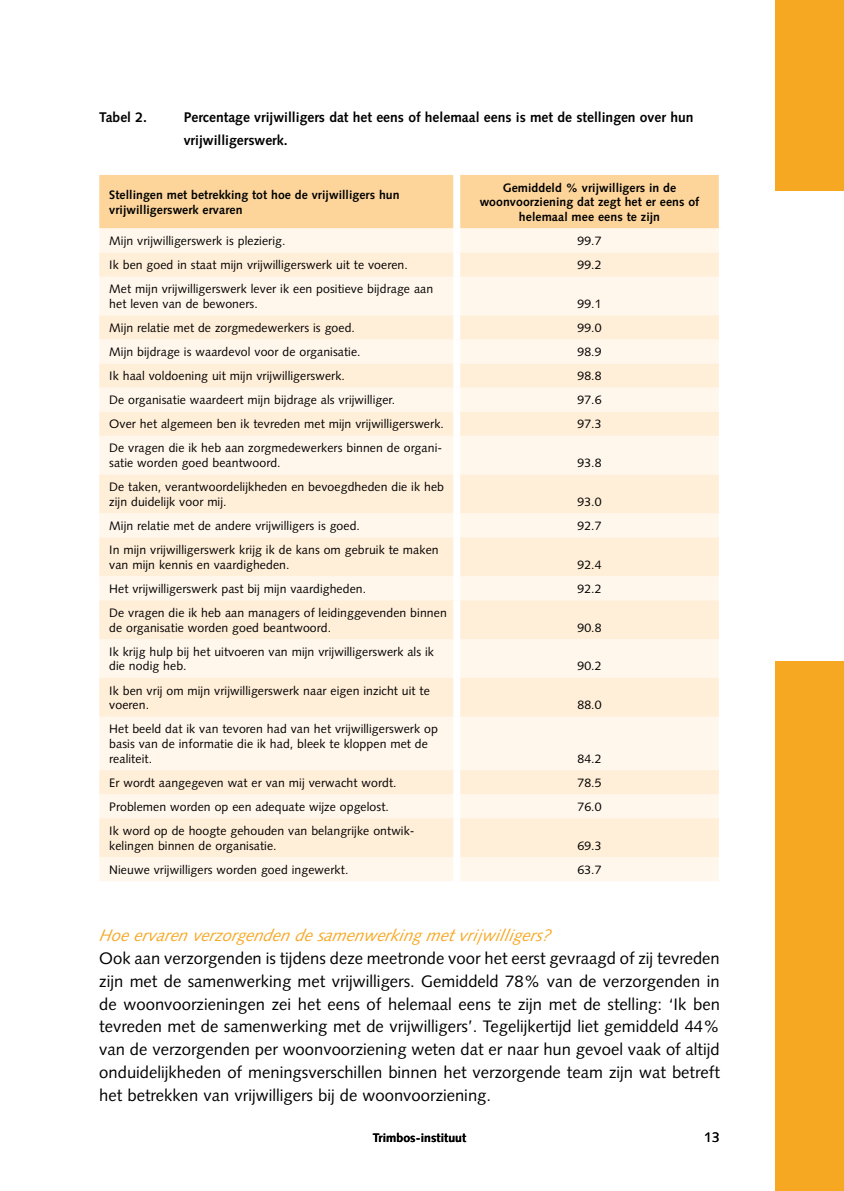
<style>
.page{position:relative;width:844px;height:1191px;background:#fff}
.page>*{position:absolute;margin:0;border:0;box-sizing:border-box;transform-origin:0 0}
.t1{font:16.62px/22.8px "Syntax LT Std";color:#000;text-align:justify}
.t2{font:italic 16.62px "Syntax LT Std";color:#f7a823}
.t3{font:700 14px/22.8px "Syntax LT Std";color:#000}
.t4{font:14px "Syntax LT Std";color:#000}
.t5{font:12.25px/14.7px "Syntax LT Std";letter-spacing:.005em;color:#000}
.t6{font:700 12.25px/14.7px "Syntax LT Std";letter-spacing:.005em;color:#000}
</style>
<div class="page">
<div style="left:775px;top:661px;width:68px;height:530px;background:#f7a823"></div>
<div style="left:775px;top:0;width:68px;height:190px;background:#f7a823"></div>
<div style="left:99px;top:175px;width:619px;height:53px;background:#fdd59b"></div>
<div style="left:99px;top:228px;width:619px;height:653px;background:#fff7ec"></div>
<svg style="left:99px;top:252px;width:619px;height:605px;background:#fff2e1"></svg>
<div style="left:453px;top:175px;width:7px;height:53px;background:#fff"></div>
<div style="left:453px;top:228px;width:7px;height:24px;background:#fff"></div>
<div style="left:453px;top:252px;width:7px;height:25px;background:#fff"></div>
<div style="left:453px;top:277px;width:7px;height:38px;background:#fff"></div>
<div style="left:453px;top:315px;width:7px;height:24px;background:#fff"></div>
<div style="left:453px;top:339px;width:7px;height:24px;background:#fff"></div>
<div style="left:453px;top:363px;width:7px;height:24px;background:#fff"></div>
<div style="left:453px;top:387px;width:7px;height:25px;background:#fff"></div>
<div style="left:453px;top:412px;width:7px;height:24px;background:#fff"></div>
<div style="left:453px;top:436px;width:7px;height:38px;background:#fff"></div>
<div style="left:453px;top:474px;width:7px;height:39px;background:#fff"></div>
<div style="left:453px;top:513px;width:7px;height:24px;background:#fff"></div>
<div style="left:453px;top:537px;width:7px;height:39px;background:#fff"></div>
<div style="left:453px;top:576px;width:7px;height:24px;background:#fff"></div>
<div style="left:453px;top:600px;width:7px;height:39px;background:#fff"></div>
<div style="left:453px;top:639px;width:7px;height:39px;background:#fff"></div>
<div style="left:453px;top:678px;width:7px;height:38px;background:#fff"></div>
<div style="left:453px;top:716px;width:7px;height:54px;background:#fff"></div>
<div style="left:453px;top:770px;width:7px;height:24px;background:#fff"></div>
<div style="left:453px;top:794px;width:7px;height:24px;background:#fff"></div>
<div style="left:453px;top:818px;width:7px;height:39px;background:#fff"></div>
<div style="left:453px;top:857px;width:7px;height:24px;background:#fff"></div>
<p class="t3" style="left:99px;top:106px;width:49px">Tabel 2.</p>
<p class="t3" style="left:184px;top:106px;width:511px">Percentage vrijwilligers dat het eens of helemaal eens is met de stellingen over hun vrijwilligerswerk.</p>
<p class="t6" style="left:109px;top:187px;width:292px">Stellingen met betrekking tot hoe de vrijwilligers hun vrijwilligerswerk ervaren</p>
<p class="t6" style="left:479px;top:180px;width:221px;text-align:center">Gemiddeld % vrijwilligers in de woonvoorziening dat zegt het er eens of helemaal mee eens te zijn</p>
<p class="t5" style="left:109px;top:233px;width:178px">Mijn vrijwilligerswerk is plezierig.</p>
<p class="t5" style="left:577px;top:233px;width:26px">99.7</p>
<p class="t5" style="left:109px;top:258px;width:300px">Ik ben goed in staat mijn vrijwilligerswerk uit te voeren.</p>
<p class="t5" style="left:577px;top:258px;width:26px">99.2</p>
<p class="t5" style="left:109px;top:282px;width:325px">Met mijn vrijwilligerswerk lever ik een positieve bijdrage aan het leven van de bewoners.</p>
<p class="t5" style="left:577px;top:296px;width:26px">99.1</p>
<p class="t5" style="left:109px;top:320px;width:247px">Mijn relatie met de zorgmedewerkers is goed.</p>
<p class="t5" style="left:577px;top:320px;width:26px">99.0</p>
<p class="t5" style="left:109px;top:344px;width:253px">Mijn bijdrage is waardevol voor de organisatie.</p>
<p class="t5" style="left:577px;top:344px;width:26px">98.9</p>
<p class="t5" style="left:109px;top:369px;width:237px">Ik haal voldoening uit mijn vrijwilligerswerk.</p>
<p class="t5" style="left:577px;top:369px;width:26px">98.8</p>
<p class="t5" style="left:109px;top:393px;width:287px">De organisatie waardeert mijn bijdrage als vrijwilliger.</p>
<p class="t5" style="left:577px;top:393px;width:26px">97.6</p>
<p class="t5" style="left:109px;top:417px;width:336px">Over het algemeen ben ik tevreden met mijn vrijwilligerswerk.</p>
<p class="t5" style="left:577px;top:417px;width:26px">97.3</p>
<p class="t5" style="left:109px;top:441px;width:334px">De vragen die ik heb aan zorgmedewerkers binnen de organi&shy;satie worden goed beantwoord.</p>
<p class="t5" style="left:577px;top:455px;width:26px">93.8</p>
<p class="t5" style="left:109px;top:479px;width:336px">De taken, verantwoordelijkheden en bevoegdheden die ik heb zijn duidelijk voor mij.</p>
<p class="t5" style="left:577px;top:494px;width:26px">93.0</p>
<p class="t5" style="left:109px;top:518px;width:252px">Mijn relatie met de andere vrijwilligers is goed.</p>
<p class="t5" style="left:577px;top:518px;width:26px">92.7</p>
<p class="t5" style="left:109px;top:542px;width:331px">In mijn vrijwilligerswerk krijg ik de kans om gebruik te maken van mijn kennis en vaardigheden.</p>
<p class="t5" style="left:577px;top:557px;width:26px">92.4</p>
<p class="t5" style="left:109px;top:581px;width:258px">Het vrijwilligerswerk past bij mijn vaardigheden.</p>
<p class="t5" style="left:577px;top:581px;width:26px">92.2</p>
<p class="t5" style="left:109px;top:605px;width:339px">De vragen die ik heb aan managers of leidinggevenden binnen de organisatie worden goed beantwoord.</p>
<p class="t5" style="left:577px;top:620px;width:26px">90.8</p>
<p class="t5" style="left:109px;top:644px;width:326px">Ik krijg hulp bij het uitvoeren van mijn vrijwilligerswerk als ik die nodig heb.</p>
<p class="t5" style="left:109px;top:683px;width:322px">Ik ben vrij om mijn vrijwilligerswerk naar eigen inzicht uit te voeren.</p>
<p class="t5" style="left:109px;top:721px;width:330px">Het beeld dat ik van tevoren had van het vrijwilligerswerk op basis van de informatie die ik had, bleek te kloppen met de realiteit.</p>
<p class="t5" style="left:577px;top:659px;width:26px">90.2</p>
<p class="t5" style="left:577px;top:697px;width:26px">88.0</p>
<p class="t5" style="left:577px;top:751px;width:26px">84.2</p>
<p class="t5" style="left:109px;top:775px;width:289px">Er wordt aangegeven wat er van mij verwacht wordt.</p>
<p class="t5" style="left:577px;top:775px;width:26px">78.5</p>
<p class="t5" style="left:109px;top:799px;width:281px">Problemen worden op een adequate wijze opgelost.</p>
<p class="t5" style="left:577px;top:799px;width:26px">76.0</p>
<p class="t5" style="left:109px;top:823px;width:307px">Ik word op de hoogte gehouden van belangrijke ontwik&shy;kelingen binnen de organisatie.</p>
<p class="t5" style="left:577px;top:838px;width:26px">69.3</p>
<p class="t5" style="left:109px;top:862px;width:240px">Nieuwe vrijwilligers worden goed ingewerkt.</p>
<p class="t5" style="left:577px;top:862px;width:26px">63.7</p>
<h1 class="t2" style="left:99px;top:925px;width:456px">Hoe ervaren verzorgenden de samenwerking met vrijwilligers?</h1>
<p class="t1" style="left:99px;top:947px;width:622px">Ook aan verzorgenden is tijdens deze meetronde voor het eerst gevraagd of zij tevreden zijn met de samenwerking met vrijwilligers. Gemiddeld 78% van de verzorgenden in de woonvoorzieningen zei het eens of helemaal eens te zijn met de stelling: ‘Ik ben tevreden met de samenwerking met de vrijwilligers’. Tegelijkertijd liet gemiddeld 44% van de verzorgenden per woonvoorziening weten dat er naar hun gevoel vaak of altijd onduidelijkheden of meningsverschillen binnen het verzorgende team zijn wat betreft het betrekken van vrijwilligers bij de woonvoorziening.</p>
<p class="t6" style="left:372px;top:1130px;width:95px">Trimbos-instituut</p>
<p class="t4" style="left:704px;top:1129px;width:17px">13</p>
</div>
